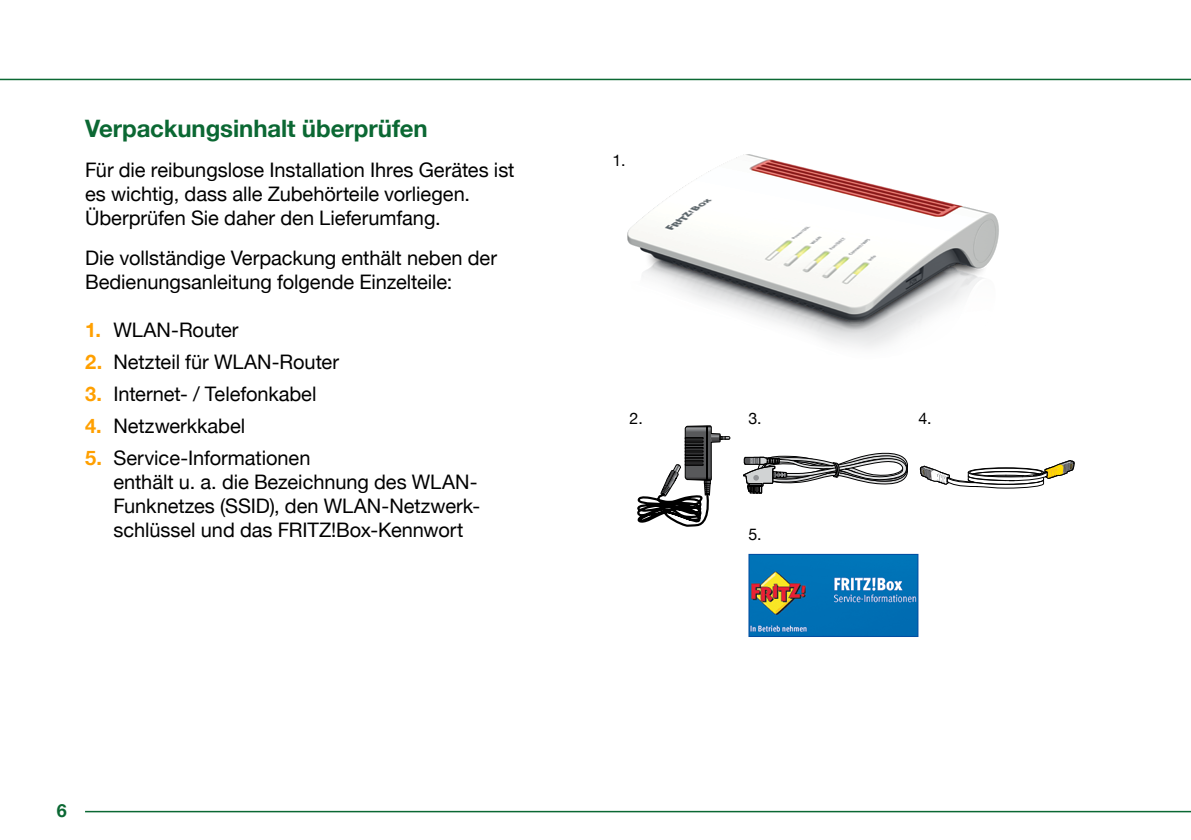
<style>
.page{position:relative;width:1191px;height:840px;background:#fff}
.page>*{position:absolute;margin:0;border:0;box-sizing:border-box;transform-origin:0 0}
.t1{font:700 24px "Helvetica Neue";letter-spacing:-.005em;color:#0b6833}
.t2{font:20px/24px "Helvetica Neue";letter-spacing:-.005em;color:#000}
.t3{font:700 18px "Helvetica Neue";color:#0b6833}
.t4{font:16px "Helvetica Neue";color:#000}
.s1{font-weight:700;color:#ffa000}
</style>
<div class="page">
<img style="left:627px;top:154px;width:372px;height:194px">
<svg style="left:637px;top:425px;width:94px;height:102px"></svg>
<svg style="left:743px;top:452px;width:164px;height:42px"></svg>
<img style="left:750px;top:555px;width:166px;height:79px">
<div style="left:748px;top:553px;width:170px;height:83px;border:1px solid #034ea2"></div>
<svg style="left:919px;top:460px;width:155px;height:28px"></svg>
<hr style="left:85px;top:810px;width:1106px;height:1px;background:#0b6833">
<hr style="left:0;top:79px;width:1191px;height:1px;background:#0b6833">
<p class="t1" style="left:85px;top:109px;width:344px">Verpackungsinhalt überprüfen</p>
<p class="t2" style="left:85px;top:159px;width:431px">Für die reibungslose Installation Ihres Gerätes ist es wichtig, dass alle Zubehörteile vorliegen.<br>Überprüfen Sie daher den Lieferumfang.</p>
<p class="t2" style="left:85px;top:247px;width:413px">Die vollständige Verpackung enthält neben der<br>Bedienungsanleitung folgende Einzelteile:</p>
<p class="t2" style="left:85px;top:319px;width:155px"><span class="s1">1.</span> WLAN-Router</p>
<p class="t2" style="left:85px;top:351px;width:255px"><span class="s1">2.</span> Netzteil für WLAN-Router</p>
<p class="t2" style="left:85px;top:383px;width:233px"><span class="s1">3.</span> Internet- / Telefonkabel</p>
<p class="t2" style="left:85px;top:415px;width:162px"><span class="s1">4.</span> Netzwerkkabel</p>
<p class="t2" style="left:113px;top:447px;width:368px;text-indent:-28px"><span class="s1">5.</span> Service-Informationen<br>enthält u. a. die Bezeichnung des WLAN-Funknetzes (SSID), den WLAN-Netzwerk&shy;schlüssel und das FRITZ!Box-Kennwort</p>
<p class="t4" style="left:612px;top:148px;width:15px">1.</p>
<p class="t4" style="left:629px;top:406px;width:15px">2.</p>
<p class="t4" style="left:748px;top:406px;width:15px">3.</p>
<p class="t4" style="left:918px;top:406px;width:15px">4.</p>
<p class="t4" style="left:748px;top:522px;width:15px">5.</p>
<p class="t3" style="left:57px;top:796px;width:12px">6</p>
</div>
